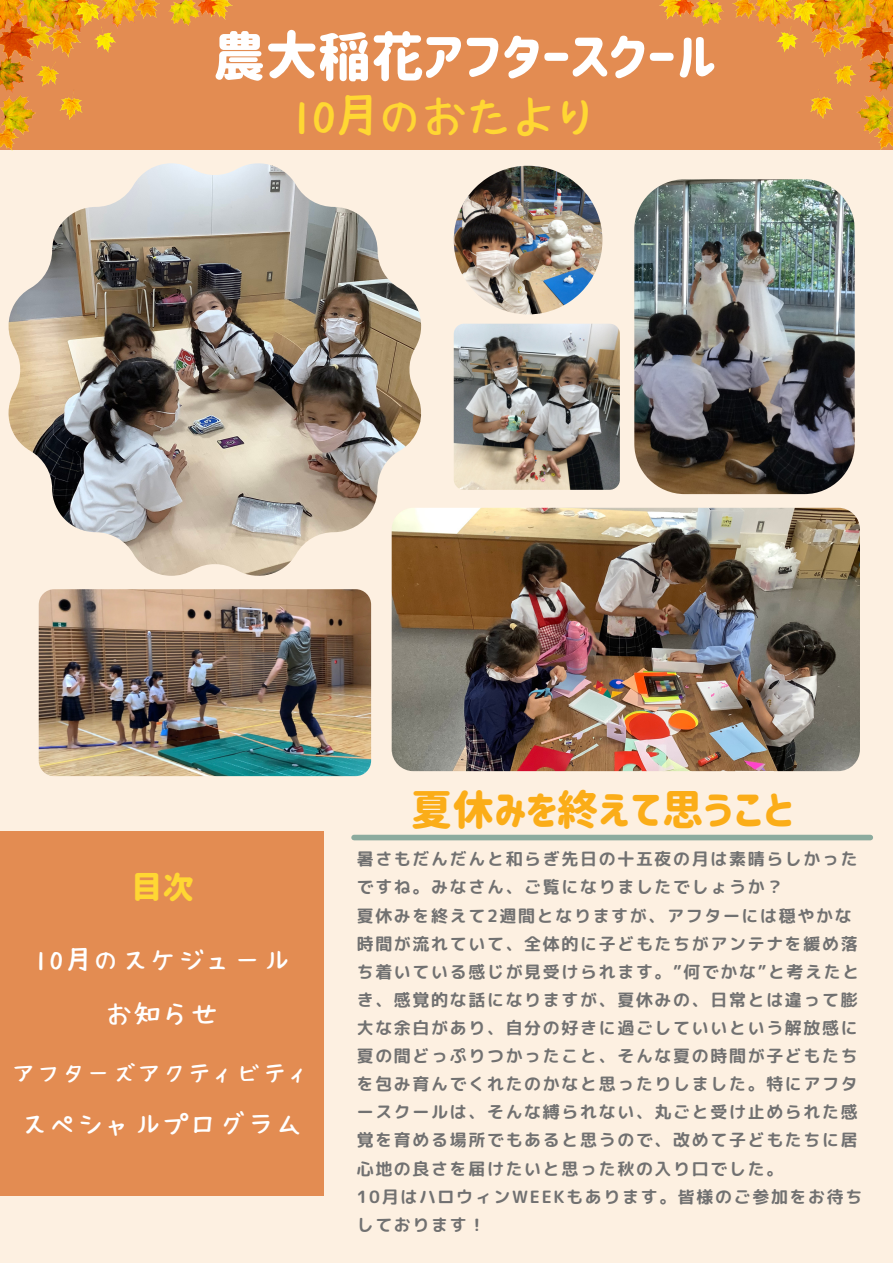
<style>
.page{position:relative;width:893px;height:1264px;background:#fff}
.page>*{position:absolute;margin:0;border:0;box-sizing:border-box;transform-origin:0 0}
.t1{font:52.8px "Corporate Logo Rounded";color:#fff}
.t2{font:45.3px "Hanazome Font";letter-spacing:-.02em;color:#ffd733}
.t3{font:41.7px "Corporate Logo Rounded";color:#fbad18}
.t4{font:31.5px "Corporate Logo Rounded";color:#ffd733}
.t5{font:25.8px/54px "Hanazome Font";letter-spacing:.1em;color:#fff;text-align:center}
.t6{font:22.8px "Hanazome Font";letter-spacing:.1em;color:#fff}
.t7{font:16.95px/28px "rounded mplus 1 p bold";letter-spacing:.1em;color:#717171}
</style>
<div class="page">
<div style="left:0;top:0;width:892px;height:1262px;background:#fdf0e1"></div>
<div style="left:354px;top:834px;width:516px;height:6px;background:#8cab9e"></div>
<div style="left:0;top:831px;width:324px;height:364px;background:#e38c52"></div>
<img style="left:391px;top:508px;width:468px;height:263px;border-radius:22px">
<img style="left:39px;top:589px;width:332px;height:187px;border-radius:15px">
<div style="left:0;top:0;width:892px;height:149px;background:#e38c52"></div>
<img style="left:0;top:1px;width:233px;height:149px">
<img style="left:659px;top:0;width:233px;height:149px">
<img style="left:453px;top:324px;width:166px;height:166px;border-radius:10px">
<img style="left:453px;top:166px;width:149px;height:148px">
<img style="left:9px;top:163px;width:412px;height:413px">
<img style="left:634px;top:179px;width:220px;height:315px;border-radius:50px">
<h1 class="t1" style="left:212px;top:31px;width:505px">農大稲花アフタースクール</h1>
<h2 class="t2" style="left:290px;top:93px;width:313px">10月のおたより</h2>
<h3 class="t4" style="left:131px;top:871px;width:64px">目次</h3>
<h3 class="t5" style="left:34px;top:932px;width:257px">10月のスケジュールお知らせ</h3>
<h3 class="t6" style="left:13px;top:1061px;width:300px">アフターズアクティビティ</h3>
<h3 class="t5" style="left:21px;top:1096px;width:283px">スペシャルプログラム</h3>
<h3 class="t3" style="left:411px;top:788px;width:384px">夏休みを終えて思うこと</h3>
<p class="t7" style="left:357px;top:844px;width:507px">暑さもだんだんと和らぎ先日の十五夜の月は素晴らしかったですね。みなさん、ご覧になりましたでしょうか？<br>夏休みを終えて2週間となりますが、アフターには穏やかな時間が流れていて、全体的に子どもたちがアンテナを緩め落ち着いている感じが見受けられます。”何でかな”と考えたとき、感覚的な話になりますが、夏休みの、日常とは違って膨大な余白があり、自分の好きに過ごしていいという解放感に夏の間どっぷりつかったこと、そんな夏の時間が子どもたちを包み育んでくれたのかなと思ったりしました。特にアフタースクールは、そんな縛られない、丸ごと受け止められた感覚を育める場所でもあると思うので、改めて子どもたちに居心地の良さを届けたいと思った秋の入り口でした。<br>10月はハロウィンWEEKもあります。皆様のご参加をお待ちしております！</p>
</div>
